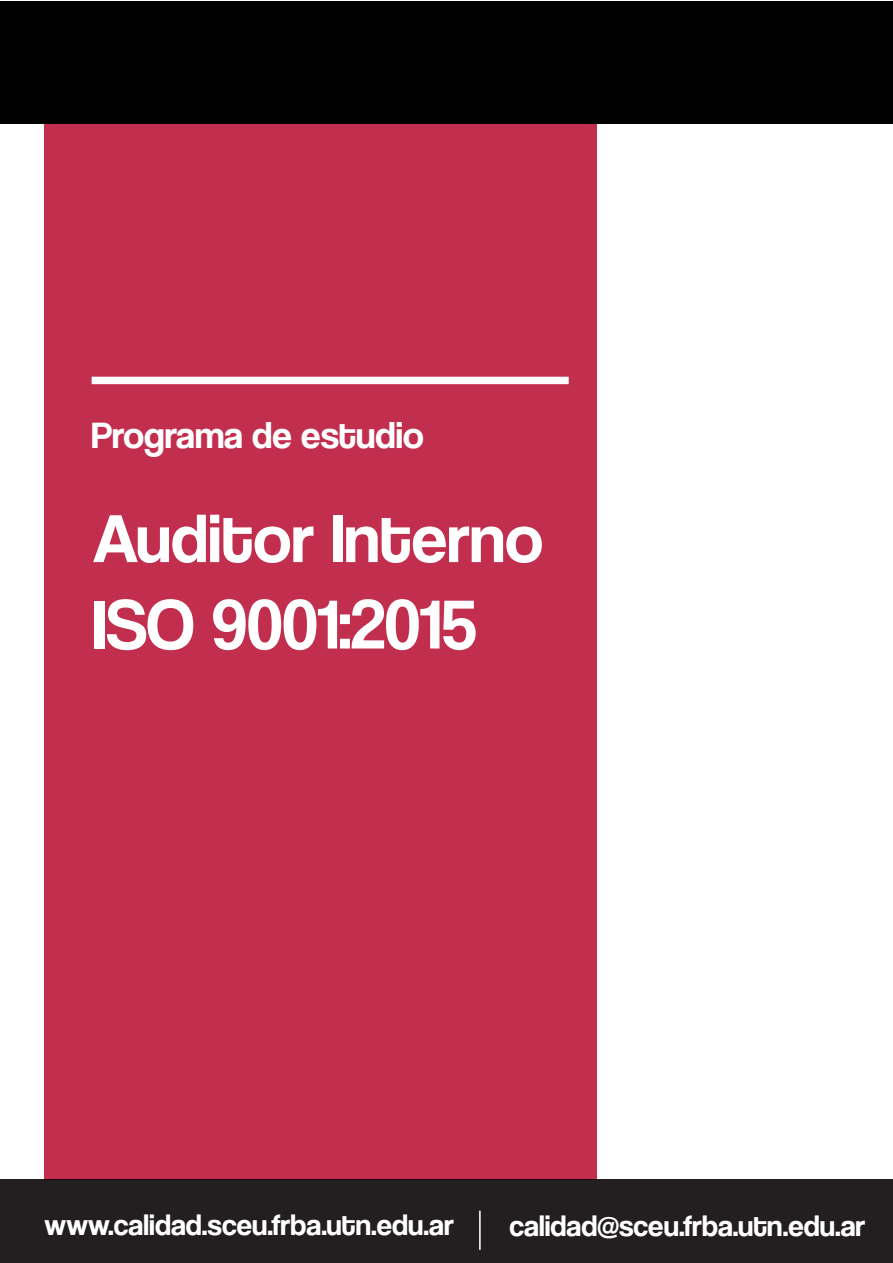
<style>
.page{position:relative;width:893px;height:1263px;background:#fff}
.page>*{position:absolute;margin:0;border:0;box-sizing:border-box;transform-origin:0 0}
.t1{font:72px "Coolvetica Rg";color:#fff}
.t2{font:70.5px "Coolvetica Rg";color:#fff}
.t3{font:38.7px "Coolvetica Rg";color:#fff}
.t4{font:30.6px "Coolvetica Rg";color:#fff}
</style>
<div class="page">
<div style="left:0;top:1179px;width:893px;height:84px;background:#231f21"></div>
<hr style="left:479px;top:1211px;width:2px;height:39px;background:#fff">
<div style="left:0;top:1px;width:893px;height:123px;background:#000001"></div>
<div style="left:45px;top:124px;width:552px;height:1055px;background:#c22f4e"></div>
<div style="left:92px;top:377px;width:477px;height:7px;background:#fff"></div>
<p class="t3" style="left:92px;top:413px;width:334px">Programa de estudio</p>
<h2 class="t2" style="left:93px;top:497px;width:452px">Auditor Interno</h2>
<h1 class="t1" style="left:93px;top:582px;width:385px">ISO 9001:2015</h1>
<p class="t4" style="left:45px;top:1207px;width:411px">www.calidad.sceu.frba.utn.edu.ar</p>
<p class="t4" style="left:509px;top:1208px;width:357px">calidad@sceu.frba.utn.edu.ar</p>
</div>
